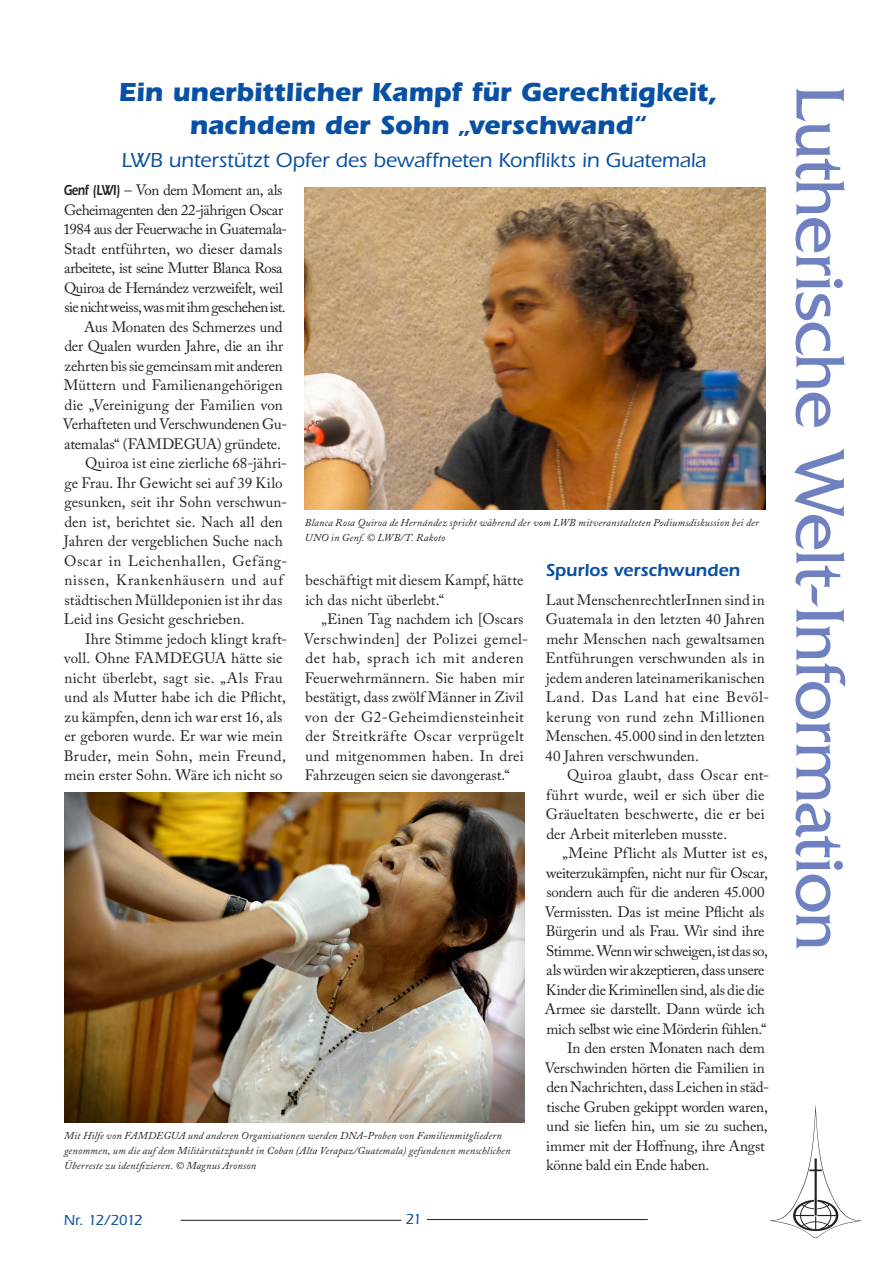
<style>
.page{position:relative;width:893px;height:1263px;background:#fff}
.page>*{position:absolute;margin:0;border:0;box-sizing:border-box;transform-origin:0 0}
.t1{font:72px "Friz Quadrata";letter-spacing:-.02em;color:#6f81c0}
.Heading_1_alt{font:700 27px "Itc Eras";letter-spacing:-.005em;color:#0850a3}
.Heading_2_alt{font:500 21px "Itc Eras";letter-spacing:-.005em;color:#0850a3}
.Heading_3{font:600 18px "Itc Eras";letter-spacing:-.005em;color:#0850a3}
.Normal_first{font:15px/19.5px "Adobe Caslon Pro";color:#231f20}
.Normal_first-2{font:15px/19.5px "Adobe Caslon Pro";letter-spacing:-.02em;color:#231f20}
.Normal_first-3{font:15px/19.5px "Adobe Caslon Pro";letter-spacing:.02em;color:#231f20}
.Normal_first_byline{font:15px/19.5px "Adobe Caslon Pro";letter-spacing:-.035em;color:#231f20}
.t2{font:500 15px "Itc Eras";letter-spacing:-.075em;color:#0850a3}
.Captions{font:italic 10.5px/15px "Adobe Caslon Pro";letter-spacing:.015em;color:#231f20}
.s1{font-family:"Itc Eras";font-weight:600}
</style>
<div class="page">
<hr style="left:181px;top:1220px;width:220px;height:1px;background:#231f20">
<hr style="left:427px;top:1219px;width:221px;height:1px;background:#231f20">
<img style="left:769px;top:1105px;width:93px;height:133px">
<img style="left:305px;top:187px;width:460px;height:322px">
<img style="left:64px;top:792px;width:460px;height:330px">
<p class="Heading_1_alt" style="left:118px;top:76px;width:601px">Ein unerbittlicher Kampf für Gerechtigkeit,</p>
<h1 class="t1" style="left:860px;top:85px;width:867px;rotate:90deg">Lutherische Welt-Information</h1>
<p class="Heading_1_alt" style="left:189px;top:109px;width:457px">nachdem der Sohn „verschwand“</p>
<p class="Heading_2_alt" style="left:122px;top:148px;width:586px">LWB unterstützt Opfer des bewaffneten Konflikts in Guatemala</p>
<p class="Normal_first_byline" style="left:63px;top:180px;width:226px"><span class="s1">Genf (LWI)</span> – Von dem Moment an, als Geheimagenten den 22-jährigen Oscar 1984 aus der Feuerwache in Guatemala-Stadt entführten, wo dieser damals arbeitete, ist seine Mutter Blanca Rosa Quiroa de Hernández verzweifelt, weil sie nicht weiss, was mit ihm geschehen ist.</p>
<p class="Normal_first" style="left:63px;top:317px;width:226px;text-indent:21px">Aus Monaten des Schmerzes und der Qualen wurden Jahre, die an ihr zehrten bis sie gemeinsam mit anderen Müttern und Familienangehörigen die „Vereinigung der Familien von Verhafteten und Verschwundenen Gu&shy;atemalas“ (FAMDEGUA) gründete.</p>
<p class="Normal_first" style="left:64px;top:453px;width:225px;text-indent:22px">Quiroa ist eine zierliche 68-jähri&shy;ge Frau. Ihr Gewicht sei auf 39 Kilo gesunken, seit ihr Sohn verschwun&shy;den ist, berichtet sie. Nach all den Jahren der vergeblichen Suche nach Oscar in Leichenhallen, Gefäng&shy;nissen, Krankenhäusern und auf städtischen Mülldeponien ist ihr das Leid ins Gesicht geschrieben.</p>
<p class="Normal_first" style="left:64px;top:629px;width:225px;text-indent:21px">Ihre Stimme jedoch klingt kraft&shy;voll. Ohne FAMDEGUA hätte sie nicht überlebt, sagt sie. „Als Frau und als Mutter habe ich die Pflicht, zu kämpfen, denn ich war erst 16, als er geboren wurde. Er war wie mein Bruder, mein Sohn, mein Freund, mein erster Sohn. Wäre ich nicht so</p>
<p class="Captions" style="left:305px;top:515px;width:456px">Blanca Rosa Quiroa de Hernández spricht während der vom LWB mitveranstalteten Podiumsdiskussion bei der<br>UNO in Genf. © LWB/T. Rakoto</p>
<p class="Heading_3" style="left:546px;top:560px;width:196px">Spurlos verschwunden</p>
<p class="Normal_first" style="left:545px;top:590px;width:226px">Laut MenschenrechtlerInnen sind in<br>Guatemala in den letzten 40 Jahren mehr Menschen nach gewaltsamen<br>Entführungen verschwunden als in jedem anderen lateinamerikanischen<br>Land. Das Land hat eine Bevöl&shy;kerung von rund zehn Millionen<br>Menschen. 45.000 sind in den letzten<br>40 Jahren verschwunden.</p>
<p class="Normal_first" style="left:546px;top:765px;width:225px;text-indent:21px">Quiroa glaubt, dass Oscar ent&shy;führt wurde, weil er sich über die<br>Gräueltaten beschwerte, die er bei der Arbeit miterleben musste.</p>
<p class="Normal_first-2" style="left:545px;top:843px;width:225px;text-indent:18px">„Meine Pflicht als Mutter ist es, weiterzukämpfen, nicht nur für Oscar, sondern auch für die anderen 45.000<br>Vermissten. Das ist meine Pflicht als Bürgerin und als Frau. Wir sind ihre Stimme. Wenn wir schweigen, ist das so, als würden wir akzeptieren, dass unsere Kinder die Kriminellen sind, als die die Armee sie darstellt. Dann würde ich mich selbst wie eine Mörderin fühlen.“</p>
<p class="Normal_first-2" style="left:545px;top:1038px;width:226px;text-indent:22px">In den ersten Monaten nach dem Verschwinden hörten die Familien in den Nachrichten, dass Leichen in städ&shy;tische Gruben gekippt worden waren, und sie liefen hin, um sie zu suchen, immer mit der Hoffnung, ihre Angst könne bald ein Ende haben.</p>
<p class="Normal_first" style="left:305px;top:570px;width:220px">beschäftigt mit diesem Kampf, hätte ich das nicht überlebt.“</p>
<p class="Normal_first-3" style="left:304px;top:609px;width:226px;text-indent:18px">„Einen Tag nachdem ich [Oscars Verschwinden] der Polizei gemel&shy;det hab, sprach ich mit anderen Feuerwehrmännern. Sie haben mir bestätigt, dass zwölf Männer in Zivil von der G2-Geheimdiensteinheit der Streitkräfte Oscar verprügelt und mitgenommen haben. In drei Fahrzeugen seien sie davongerast.“</p>
<p class="Captions" style="left:64px;top:1128px;width:448px">Mit Hilfe von FAMDEGUA und anderen Organisationen werden DNA-Proben von Familienmitgliedern genommen, um die auf dem Militärstützpunkt in Coban (Alta Verapaz/Guatemala) gefundenen menschlichen<br>Überreste zu identfizieren. © Magnus Aronson</p>
<p class="t2" style="left:64px;top:1212px;width:80px">Nr. 12/2012</p>
<p class="t2" style="left:405px;top:1211px;width:18px">21</p>
</div>
